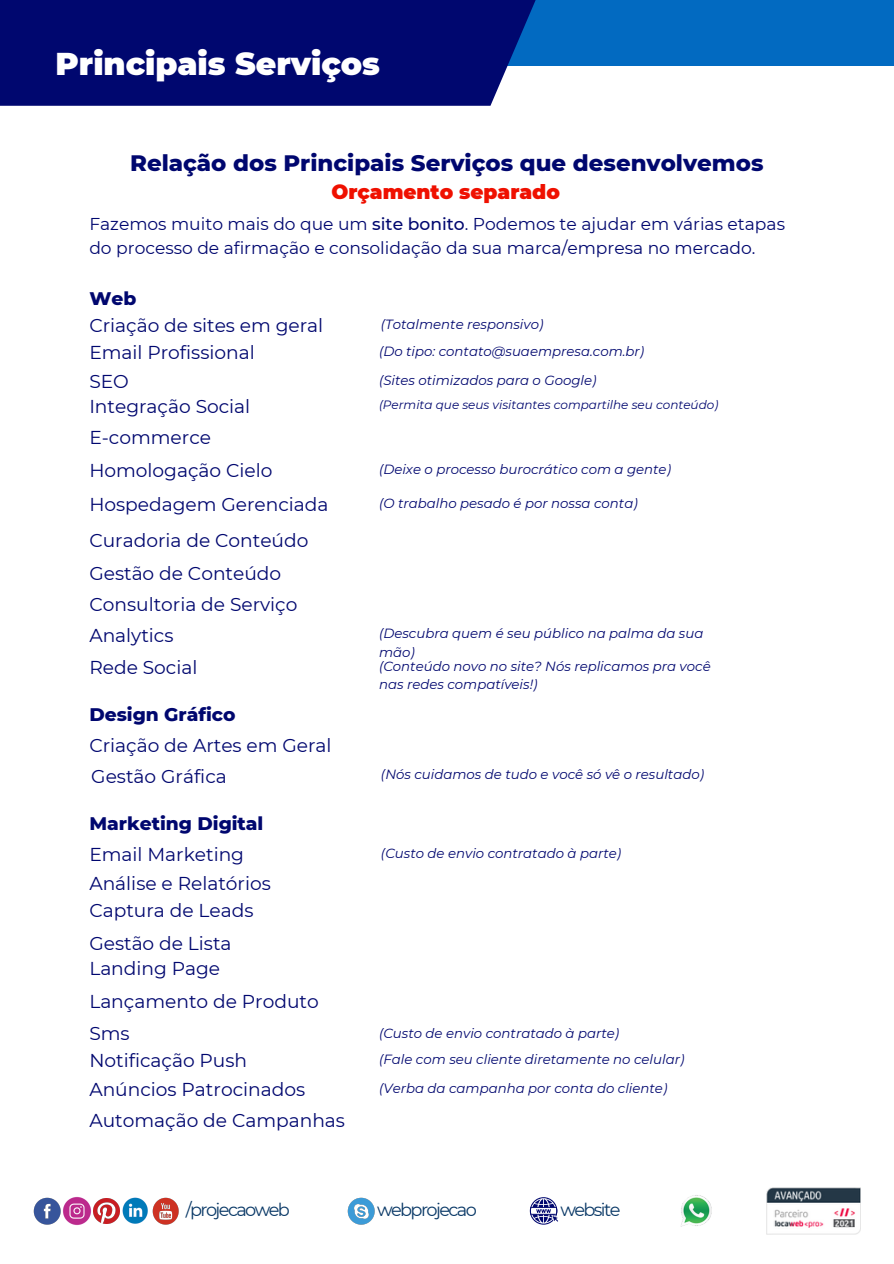
<style>
.page{position:relative;width:894px;height:1264px;background:#fff}
.page>*{position:absolute;margin:0;border:0;box-sizing:border-box;transform-origin:0 0}
.t1{font:900 31.5px "Montserrat";color:#fff}
.t2{font:800 22.8px "Montserrat";color:#00076f}
.t3{font:900 19.95px "Montserrat";color:#ef1000}
.t4{font:18.6px "Montserrat";color:#00076f}
.t5{font:800 18.6px "Montserrat";color:#00076f}
.t6{font:17.7px "Montserrat";letter-spacing:-.09em;color:#093866}
.t7{font:17.1px/23.2px "Montserrat";color:#00076f}
.t8{font:italic 13.35px/18.5px "Montserrat";color:#00076f}
.t9{font:italic 12px "Montserrat";color:#00076f}
.s1{font-weight:500}
</style>
<div class="page">
<img style="left:766px;top:1187px;width:94px;height:46px">
<img style="left:347px;top:1197px;width:28px;height:28px">
<img style="left:152px;top:1197px;width:27px;height:28px">
<img style="left:33px;top:1197px;width:28px;height:28px">
<img style="left:94px;top:1198px;width:25px;height:25px">
<img style="left:122px;top:1197px;width:26px;height:27px">
<img style="left:63px;top:1196px;width:28px;height:28px">
<svg style="left:529px;top:1197px;width:29px;height:27px"></svg>
<img style="left:681px;top:1195px;width:31px;height:32px">
<div style="left:97px;top:0;width:796px;height:65px;background:#026ac1"></div>
<div style="left:0;top:0;width:539px;height:106px;background:#00076f"></div>
<p class="t1" style="left:56px;top:44px;width:326px">Principais Serviços</p>
<h2 class="t2" style="left:130px;top:149px;width:634px">Relação dos Principais Serviços que desenvolvemos</h2>
<p class="t3" style="left:331px;top:180px;width:230px">Orçamento separado</p>
<h1 class="t7" style="left:89px;top:212px;width:697px">Fazemos muito mais do que um <span class="s1">site bonito</span>. Podemos te ajudar em várias etapas do processo de afirmação e consolidação da sua marca/empresa no mercado.</h1>
<h5 class="t5" style="left:89px;top:287px;width:48px">Web</h5>
<h4 class="t4" style="left:89px;top:314px;width:235px">Criação de sites em geral</h4>
<h6 class="t4" style="left:89px;top:370px;width:41px">SEO</h6>
<h4 class="t4" style="left:89px;top:395px;width:162px">Integração Social</h4>
<h5 class="t4" style="left:89px;top:426px;width:123px">E-commerce</h5>
<p class="t4" style="left:89px;top:341px;width:167px">Email Profissional</p>
<h4 class="t4" style="left:89px;top:459px;width:184px">Homologação Cielo</h4>
<p class="t4" style="left:89px;top:493px;width:240px">Hospedagem Gerenciada</p>
<h5 class="t4" style="left:89px;top:529px;width:220px">Curadoria de Conteúdo</h5>
<p class="t4" style="left:89px;top:562px;width:193px">Gestão de Conteúdo</p>
<h3 class="t4" style="left:89px;top:592px;width:209px">Consultoria de Serviço</h3>
<h5 class="t4" style="left:89px;top:623px;width:86px">Analytics</h5>
<h5 class="t4" style="left:89px;top:656px;width:110px">Rede Social</h5>
<p class="t5" style="left:89px;top:703px;width:148px">Design Gráfico</p>
<p class="t4" style="left:89px;top:734px;width:244px">Criação de Artes em Geral</p>
<h5 class="t8" style="left:381px;top:315px;width:164px">(Totalmente responsivo)</h5>
<h5 class="t8" style="left:379px;top:342px;width:267px">(Do tipo: contato@suaempresa.com.br)</h5>
<p class="t8" style="left:379px;top:371px;width:219px">(Sites otimizados para o Google)</p>
<h4 class="t9" style="left:379px;top:398px;width:340px">(Permita que seus visitantes compartilhe seu conteúdo)</h4>
<p class="t8" style="left:379px;top:459px;width:293px">(Deixe o processo burocrático com a gente)</p>
<h5 class="t8" style="left:379px;top:494px;width:260px">(O trabalho pesado é por nossa conta)</h5>
<h5 class="t8" style="left:379px;top:624px;width:326px">(Descubra quem é seu público na palma da sua mão)</h5>
<h5 class="t8" style="left:379px;top:657px;width:333px">(Conteúdo novo no site? Nós replicamos pra você nas redes compatíveis!)</h5>
<p class="t4" style="left:91px;top:764px;width:137px">Gestão Gráfica</p>
<h5 class="t8" style="left:381px;top:765px;width:324px">(Nós cuidamos de tudo e você só vê o resultado)</h5>
<h5 class="t5" style="left:89px;top:812px;width:175px">Marketing Digital</h5>
<h5 class="t4" style="left:89px;top:843px;width:156px">Email Marketing</h5>
<h5 class="t4" style="left:89px;top:872px;width:183px">Análise e Relatórios</h5>
<h5 class="t4" style="left:89px;top:899px;width:165px">Captura de Leads</h5>
<p class="t4" style="left:89px;top:931px;width:144px">Gestão de Lista</p>
<h5 class="t4" style="left:89px;top:957px;width:132px">Landing Page</h5>
<h5 class="t4" style="left:89px;top:989px;width:231px">Lançamento de Produto</h5>
<p class="t4" style="left:89px;top:1022px;width:42px">Sms</p>
<h5 class="t8" style="left:381px;top:843px;width:242px">(Custo de envio contratado à parte)</h5>
<p class="t8" style="left:379px;top:1023px;width:242px">(Custo de envio contratado à parte)</p>
<h5 class="t4" style="left:89px;top:1049px;width:159px">Notificação Push</h5>
<h5 class="t8" style="left:379px;top:1050px;width:307px">(Fale com seu cliente diretamente no celular)</h5>
<p class="t4" style="left:89px;top:1078px;width:217px">Anúncios Patrocinados</p>
<h5 class="t4" style="left:89px;top:1108px;width:257px">Automação de Campanhas</h5>
<h5 class="t8" style="left:379px;top:1078px;width:290px">(Verba da campanha por conta do cliente)</h5>
<h6 class="t6" style="left:186px;top:1198px;width:105px">/projecaoweb</h6>
<p class="t6" style="left:377px;top:1198px;width:101px">webprojecao</p>
<p class="t6" style="left:560px;top:1198px;width:62px">website</p>
</div>
